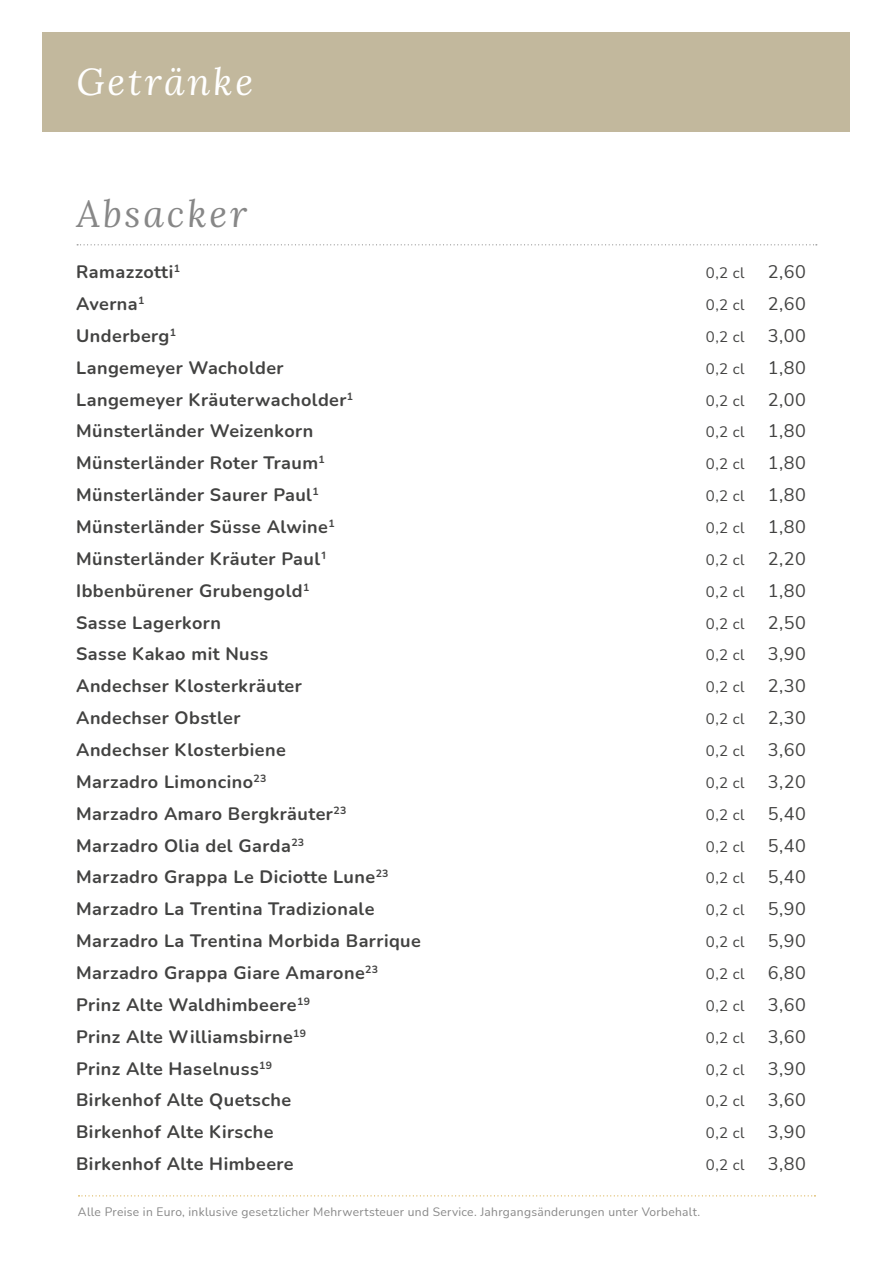
<style>
.page{position:relative;width:893px;height:1263px;background:#fff}
.page>*{position:absolute;margin:0;border:0;box-sizing:border-box;transform-origin:0 0}
.t1{font:italic 37.5px "Lora";letter-spacing:.075em;color:#fff}
.t2{font:italic 37.5px "Lora";letter-spacing:.075em;color:#878787}
.t3{font:700 18px "Nunito";letter-spacing:.025em;color:#424241}
.t4{font:18px "Nunito";letter-spacing:.025em;color:#424241}
.t5{font:15px "Nunito";letter-spacing:.025em;color:#424241}
.t6{font:12px "Nunito";letter-spacing:.025em;color:#878787}
</style>
<div class="page">
<div style="left:43px;top:32px;width:807px;height:100px;background:#c2b89d"></div>
<svg style="left:79px;top:1195px;width:736px;height:1px"></svg>
<svg style="left:77px;top:244px;width:740px;height:1px"></svg>
<h1 class="t1" style="left:77px;top:56px;width:178px">Getränke</h1>
<h1 class="t2" style="left:77px;top:188px;width:172px">Absacker</h1>
<p class="t3" style="left:76px;top:259px;width:105px">Ramazzotti<sup>1</sup></p>
<p class="t5" style="left:706px;top:262px;width:40px">0,2 cl</p>
<p class="t4" style="left:768px;top:259px;width:39px">2,60</p>
<p class="t3" style="left:76px;top:291px;width:70px">Averna<sup>1</sup></p>
<p class="t5" style="left:706px;top:294px;width:40px">0,2 cl</p>
<p class="t4" style="left:768px;top:291px;width:39px">2,60</p>
<p class="t3" style="left:76px;top:323px;width:102px">Underberg<sup>1</sup></p>
<p class="t5" style="left:706px;top:326px;width:40px">0,2 cl</p>
<p class="t4" style="left:768px;top:323px;width:39px">3,00</p>
<p class="t3" style="left:76px;top:355px;width:209px">Langemeyer Wacholder</p>
<p class="t5" style="left:706px;top:358px;width:40px">0,2 cl</p>
<p class="t4" style="left:768px;top:355px;width:39px">1,80</p>
<p class="t3" style="left:76px;top:387px;width:279px">Langemeyer Kräuterwacholder<sup>1</sup></p>
<p class="t5" style="left:706px;top:390px;width:40px">0,2 cl</p>
<p class="t4" style="left:768px;top:387px;width:39px">2,00</p>
<p class="t3" style="left:76px;top:418px;width:239px">Münsterländer Weizenkorn</p>
<p class="t5" style="left:706px;top:422px;width:40px">0,2 cl</p>
<p class="t4" style="left:768px;top:419px;width:39px">1,80</p>
<p class="t3" style="left:76px;top:450px;width:250px">Münsterländer Roter Traum<sup>1</sup></p>
<p class="t5" style="left:706px;top:454px;width:40px">0,2 cl</p>
<p class="t4" style="left:768px;top:450px;width:39px">1,80</p>
<p class="t3" style="left:76px;top:482px;width:244px">Münsterländer Saurer Paul<sup>1</sup></p>
<p class="t5" style="left:706px;top:485px;width:40px">0,2 cl</p>
<p class="t4" style="left:768px;top:482px;width:39px">1,80</p>
<p class="t3" style="left:76px;top:514px;width:260px">Münsterländer Süsse Alwine<sup>1</sup></p>
<p class="t5" style="left:706px;top:517px;width:40px">0,2 cl</p>
<p class="t4" style="left:768px;top:514px;width:39px">1,80</p>
<p class="t3" style="left:76px;top:546px;width:252px">Münsterländer Kräuter Paul<sup>1</sup></p>
<p class="t5" style="left:706px;top:549px;width:40px">0,2 cl</p>
<p class="t4" style="left:768px;top:546px;width:39px">2,20</p>
<p class="t3" style="left:76px;top:578px;width:235px">Ibbenbürener Grubengold<sup>1</sup></p>
<p class="t5" style="left:706px;top:581px;width:40px">0,2 cl</p>
<p class="t4" style="left:768px;top:578px;width:39px">1,80</p>
<p class="t3" style="left:76px;top:610px;width:146px">Sasse Lagerkorn</p>
<p class="t5" style="left:706px;top:613px;width:40px">0,2 cl</p>
<p class="t4" style="left:768px;top:610px;width:39px">2,50</p>
<p class="t3" style="left:76px;top:641px;width:194px">Sasse Kakao mit Nuss</p>
<p class="t5" style="left:706px;top:645px;width:40px">0,2 cl</p>
<p class="t4" style="left:768px;top:642px;width:39px">3,90</p>
<p class="t3" style="left:76px;top:673px;width:227px">Andechser Klosterkräuter</p>
<p class="t5" style="left:706px;top:676px;width:40px">0,2 cl</p>
<p class="t4" style="left:768px;top:673px;width:39px">2,30</p>
<p class="t3" style="left:76px;top:705px;width:166px">Andechser Obstler</p>
<p class="t5" style="left:706px;top:708px;width:40px">0,2 cl</p>
<p class="t4" style="left:768px;top:705px;width:39px">2,30</p>
<p class="t3" style="left:76px;top:737px;width:211px">Andechser Klosterbiene</p>
<p class="t5" style="left:706px;top:740px;width:40px">0,2 cl</p>
<p class="t4" style="left:768px;top:737px;width:39px">3,60</p>
<p class="t3" style="left:76px;top:769px;width:192px">Marzadro Limoncino<sup>23</sup></p>
<p class="t5" style="left:706px;top:772px;width:40px">0,2 cl</p>
<p class="t4" style="left:768px;top:769px;width:39px">3,20</p>
<p class="t3" style="left:76px;top:801px;width:272px">Marzadro Amaro Bergkräuter<sup>23</sup></p>
<p class="t5" style="left:706px;top:804px;width:40px">0,2 cl</p>
<p class="t4" style="left:768px;top:801px;width:39px">5,40</p>
<p class="t3" style="left:76px;top:832px;width:230px">Marzadro Olia del Garda<sup>23</sup></p>
<p class="t5" style="left:706px;top:836px;width:40px">0,2 cl</p>
<p class="t4" style="left:768px;top:833px;width:39px">5,40</p>
<p class="t3" style="left:76px;top:864px;width:314px">Marzadro Grappa Le Diciotte Lune<sup>23</sup></p>
<p class="t5" style="left:706px;top:868px;width:40px">0,2 cl</p>
<p class="t4" style="left:768px;top:864px;width:39px">5,40</p>
<p class="t3" style="left:76px;top:896px;width:300px">Marzadro La Trentina Tradizionale</p>
<p class="t5" style="left:706px;top:899px;width:40px">0,2 cl</p>
<p class="t4" style="left:768px;top:896px;width:39px">5,90</p>
<p class="t3" style="left:76px;top:928px;width:346px">Marzadro La Trentina Morbida Barrique</p>
<p class="t5" style="left:706px;top:931px;width:40px">0,2 cl</p>
<p class="t4" style="left:768px;top:928px;width:39px">5,90</p>
<p class="t3" style="left:76px;top:960px;width:303px">Marzadro Grappa Giare Amarone<sup>23</sup></p>
<p class="t5" style="left:706px;top:963px;width:40px">0,2 cl</p>
<p class="t4" style="left:768px;top:960px;width:39px">6,80</p>
<p class="t3" style="left:76px;top:992px;width:235px">Prinz Alte Waldhimbeere<sup>19</sup></p>
<p class="t5" style="left:706px;top:995px;width:40px">0,2 cl</p>
<p class="t4" style="left:768px;top:992px;width:39px">3,60</p>
<p class="t3" style="left:76px;top:1024px;width:231px">Prinz Alte Williamsbirne<sup>19</sup></p>
<p class="t5" style="left:706px;top:1027px;width:40px">0,2 cl</p>
<p class="t4" style="left:768px;top:1024px;width:39px">3,60</p>
<p class="t3" style="left:76px;top:1055px;width:197px">Prinz Alte Haselnuss<sup>19</sup></p>
<p class="t5" style="left:706px;top:1059px;width:40px">0,2 cl</p>
<p class="t4" style="left:768px;top:1056px;width:39px">3,90</p>
<p class="t3" style="left:76px;top:1087px;width:217px">Birkenhof Alte Quetsche</p>
<p class="t5" style="left:706px;top:1091px;width:40px">0,2 cl</p>
<p class="t4" style="left:768px;top:1087px;width:39px">3,60</p>
<p class="t3" style="left:76px;top:1119px;width:199px">Birkenhof Alte Kirsche</p>
<p class="t5" style="left:706px;top:1122px;width:40px">0,2 cl</p>
<p class="t4" style="left:768px;top:1119px;width:39px">3,90</p>
<p class="t3" style="left:76px;top:1151px;width:219px">Birkenhof Alte Himbeere</p>
<p class="t5" style="left:706px;top:1154px;width:40px">0,2 cl</p>
<p class="t4" style="left:768px;top:1151px;width:39px">3,80</p>
<p class="t6" style="left:78px;top:1203px;width:624px">Alle Preise in Euro, inklusive gesetzlicher Mehrwertsteuer und Service. Jahrgangsänderungen unter Vorbehalt.</p>
</div>
